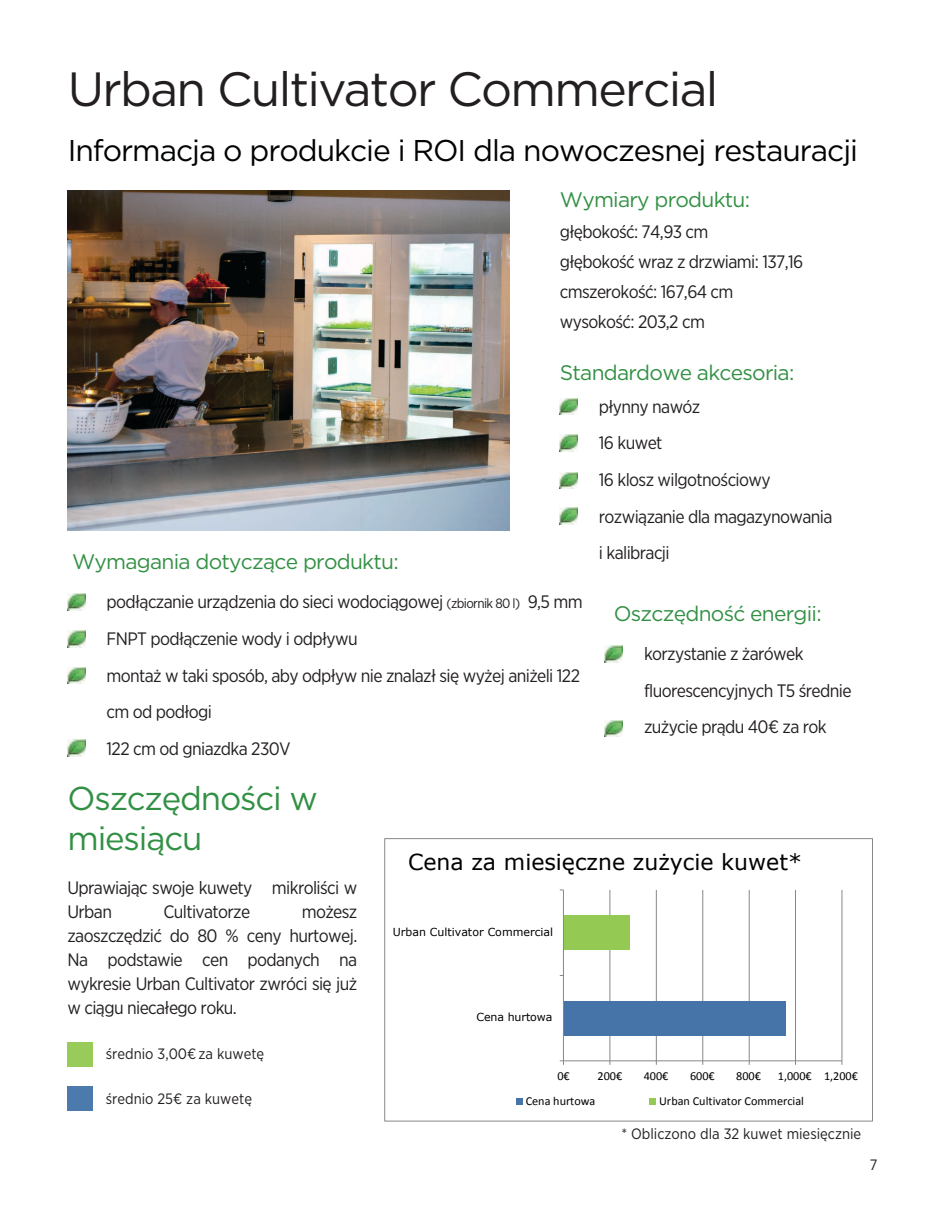
<style>
.page{position:relative;width:945px;height:1215px;background:#fff}
.page>*{position:absolute;margin:0;border:0;box-sizing:border-box;transform-origin:0 0}
.t1{font:48px "Gotham";letter-spacing:-.035em;color:#231f20}
.t2{font:33px/39.8px "Gotham";letter-spacing:-.035em;color:#329044}
.t3{font:30px "Gotham";letter-spacing:-.035em;color:#010203}
.t4{font:22.05px "Verdana";color:#010203}
.t5{font:21px "Gotham";letter-spacing:-.035em;color:#329044}
.t6{font:18px/36.6px "Gotham Narrow";letter-spacing:-.035em;color:#231f20}
.t7{font:15px "Gotham Narrow";color:#231f20}
.t8{font:12.15px "Calibri";color:#010203}
.t9{font:10.95px "Verdana";color:#010203}
.s1{font-size:13.5px}
</style>
<div class="page">
<img style="left:68px;top:630px;width:17px;height:17px">
<img style="left:68px;top:740px;width:17px;height:17px">
<img style="left:68px;top:667px;width:17px;height:17px">
<img style="left:68px;top:594px;width:17px;height:17px">
<img style="left:560px;top:472px;width:18px;height:17px">
<img style="left:560px;top:508px;width:18px;height:17px">
<img style="left:560px;top:435px;width:18px;height:17px">
<img style="left:560px;top:398px;width:18px;height:17px">
<img style="left:605px;top:720px;width:18px;height:17px">
<img style="left:605px;top:646px;width:18px;height:17px">
<img style="left:67px;top:191px;width:442px;height:339px">
<div style="left:68px;top:1087px;width:25px;height:24px;background:#4d7aad"></div>
<div style="left:68px;top:1042px;width:25px;height:25px;background:#98cb59"></div>
<hr style="left:609px;top:890px;width:1px;height:171px;background:#868787">
<hr style="left:656px;top:890px;width:1px;height:171px;background:#868787">
<hr style="left:702px;top:890px;width:1px;height:171px;background:#868787">
<hr style="left:749px;top:890px;width:1px;height:171px;background:#868787">
<hr style="left:795px;top:890px;width:1px;height:171px;background:#868787">
<hr style="left:842px;top:890px;width:1px;height:171px;background:#868787">
<div style="left:563px;top:1001px;width:223px;height:34px;background:#4673a8"></div>
<div style="left:563px;top:915px;width:67px;height:35px;background:#94c954"></div>
<hr style="left:563px;top:1060px;width:279px;height:1px;background:#868787">
<hr style="left:563px;top:890px;width:1px;height:171px;background:#868787">
<div style="left:516px;top:1098px;width:7px;height:7px;background:#4673a8"></div>
<div style="left:650px;top:1098px;width:6px;height:7px;background:#94c954"></div>
<div style="left:384px;top:838px;width:489px;height:283px;border:1px solid #868787"></div>
<p class="t1" style="left:68px;top:58px;width:652px">Urban Cultivator Commercial</p>
<p class="t3" style="left:68px;top:131px;width:792px">Informacja o produkcie i ROI dla nowoczesnej restauracji</p>
<p class="t5" style="left:560px;top:186px;width:192px">Wymiary produktu:</p>
<p class="t6" style="left:560px;top:216px;width:245px;line-height:30px">głębokość: 74,93 cm<br>głębokość wraz z drzwiami: 137,16 cmszerokość: 167,64 cm wysokość: 203,2 cm</p>
<p class="t5" style="left:560px;top:359px;width:236px">Standardowe akcesoria:</p>
<p class="t6" style="left:599px;top:388px;width:235px">płynny nawóz<br>16 kuwet<br>16 klosz wilgotnościowy rozwiązanie dla magazynowania</p>
<p class="t5" style="left:72px;top:548px;width:328px">Wymagania dotyczące produktu:</p>
<p class="t6" style="left:599px;top:534px;width:72px">i kalibracji</p>
<p class="t5" style="left:614px;top:600px;width:209px">Oszczędność energii:</p>
<p class="t6" style="left:644px;top:635px;width:209px">korzystanie z żarówek fluorescencyjnych T5 średnie zużycie prądu 40€ za rok</p>
<p class="t6" style="left:107px;top:584px;width:478px">podłączanie urządzenia do sieci wodociągowej <span class="s1">(zbiornik 80 l)</span> 9,5 mm FNPT podłączenie wody i odpływu<br>montaż w taki sposób, aby odpływ nie znalazł się wyżej aniżeli 122 cm od podłogi<br>122 cm od gniazdka 230V</p>
<p class="t2" style="left:68px;top:778px;width:252px">Oszczędności w miesiącu</p>
<p class="t6" style="left:68px;top:875px;width:291px;line-height:24px">Uprawiając swoje kuwety mikroliści w<br>Urban</p>
<p class="t6" style="left:163px;top:893px;width:88px">Cultivatorze</p>
<p class="t6" style="left:67px;top:899px;width:291px;line-height:24px;text-align:justify;text-indent:234px">możesz zaoszczędzić do 80 % ceny hurtowej.<br>Na podstawie cen podanych na wykresie Urban Cultivator zwróci się już w ciągu niecałego roku.</p>
<p class="t7" style="left:106px;top:1045px;width:160px">średnio 3,00€ za kuwetę</p>
<p class="t7" style="left:106px;top:1089px;width:148px">średnio 25€ za kuwetę</p>
<p class="t4" style="left:408px;top:847px;width:396px">Cena za miesięczne zużycie kuwet*</p>
<p class="t9" style="left:393px;top:925px;width:162px">Urban Cultivator Commercial</p>
<p class="t9" style="left:476px;top:1009px;width:77px">Cena hurtowa</p>
<p class="t8" style="left:557px;top:1068px;width:14px">0€</p>
<p class="t8" style="left:598px;top:1068px;width:26px">200€</p>
<p class="t8" style="left:644px;top:1068px;width:26px">400€</p>
<p class="t8" style="left:690px;top:1068px;width:26px">600€</p>
<p class="t8" style="left:736px;top:1068px;width:26px">800€</p>
<p class="t8" style="left:778px;top:1068px;width:82px">1,000€ 1,200€</p>
<p class="t8" style="left:526px;top:1093px;width:71px">Cena hurtowa</p>
<p class="t8" style="left:659px;top:1092px;width:146px">Urban Cultivator Commercial</p>
<p class="t7" style="left:621px;top:1124px;width:241px">* Obliczono dla 32 kuwet miesięcznie</p>
<p class="t7" style="left:870px;top:1155px;width:9px">7</p>
</div>
